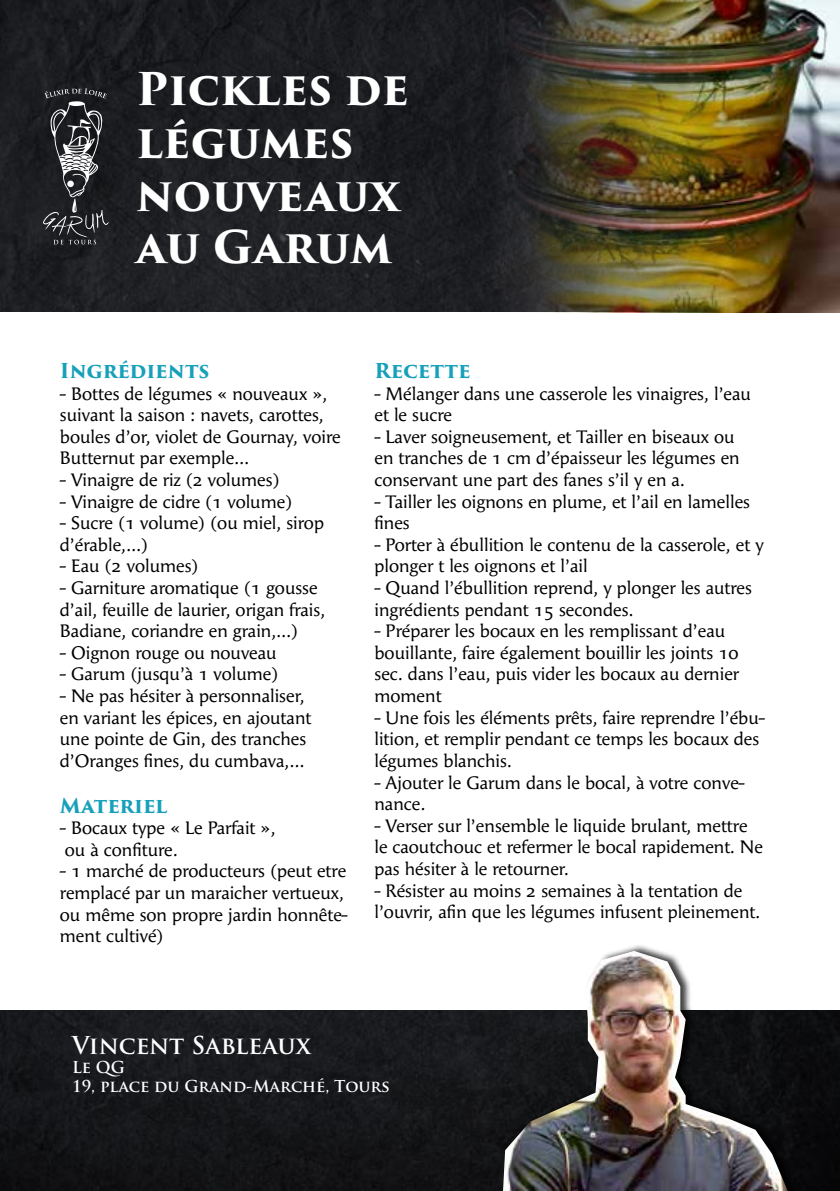
<style>
.page{position:relative;width:840px;height:1191px;background:#fff}
.page>*{position:absolute;margin:0;border:0;box-sizing:border-box;transform-origin:0 0}
.t1{font:700 44px/52.8px "Trajan Pro 3";letter-spacing:-.005em;color:#fff}
.t2{font:700 24px "Trajan Pro";color:#fff}
.t3{font:700 20px "Trajan Pro 3";letter-spacing:-.005em;color:#17a0ba}
.t4{font:18px/21.6px "Angie";color:#000}
.t5{font:700 16px/19.2px "Trajan Pro";color:#fff}
</style>
<div class="page">
<img style="left:0;top:0;width:839px;height:1191px">
<div style="left:0;top:312px;width:839px;height:697px;background:#fff"></div>
<img style="left:470px;top:0;width:369px;height:312px">
<div style="left:501px;top:943px;width:299px;height:248px;background:#000;opacity:.75"></div>
<img style="left:502px;top:951px;width:285px;height:240px">
<svg style="left:43px;top:88px;width:66px;height:156px"></svg>
<h1 class="t1" style="left:136px;top:64px;width:274px">Pickles de légumes nouveaux au Garum</h1>
<p class="t3" style="left:60px;top:356px;width:151px">Ingrédients</p>
<p class="t4" style="left:60px;top:383px;width:282px">- Bottes de légumes « nouveaux », suivant la saison : navets, carottes, boules d’or, violet de Gournay, voire Butternut par exemple...</p>
<p class="t4" style="left:60px;top:469px;width:221px">- Vinaigre de riz (2 volumes)</p>
<p class="t4" style="left:60px;top:491px;width:234px">- Vinaigre de cidre (1 volume)</p>
<p class="t4" style="left:60px;top:513px;width:265px">- Sucre (1 volume) (ou miel, sirop d’érable,...)</p>
<p class="t4" style="left:60px;top:556px;width:140px">- Eau (2 volumes)</p>
<p class="t4" style="left:60px;top:577px;width:267px">- Garniture aromatique (1 gousse d’ail, feuille de laurier, origan frais,<br>Badiane, coriandre en grain,...)</p>
<p class="t4" style="left:60px;top:642px;width:218px">- Oignon rouge ou nouveau</p>
<p class="t4" style="left:60px;top:664px;width:220px">- Garum (jusqu’à 1 volume)</p>
<p class="t4" style="left:60px;top:685px;width:253px">- Ne pas hésiter à personnaliser, en variant les épices, en ajoutant une pointe de Gin, des tranches d’Oranges fines, du cumbava,...</p>
<p class="t3" style="left:60px;top:790px;width:109px">Materiel</p>
<p class="t4" style="left:60px;top:817px;width:217px">- Bocaux type « Le Parfait », ou à confiture.</p>
<p class="t4" style="left:60px;top:861px;width:289px">- 1 marché de producteurs (peut etre remplacé par un maraicher vertueux, ou même son propre jardin honnête&shy;ment cultivé)</p>
<p class="t3" style="left:374px;top:356px;width:98px">Recette</p>
<p class="t4" style="left:374px;top:383px;width:378px">- Mélanger dans une casserole les vinaigres, l’eau et le sucre</p>
<p class="t4" style="left:374px;top:426px;width:366px">- Laver soigneusement, et Tailler en biseaux ou en tranches de 1 cm d’épaisseur les légumes en conservant une part des fanes s’il y en a.</p>
<p class="t4" style="left:374px;top:491px;width:377px">- Tailler les oignons en plume, et l’ail en lamelles fines</p>
<p class="t4" style="left:374px;top:534px;width:390px">- Porter à ébullition le contenu de la casserole, et y plonger t les oignons et l’ail</p>
<p class="t4" style="left:374px;top:577px;width:379px">- Quand l’ébullition reprend, y plonger les autres ingrédients pendant 15 secondes.</p>
<p class="t4" style="left:374px;top:621px;width:366px">- Préparer les bocaux en les remplissant d’eau bouillante, faire également bouillir les joints 10 sec. dans l’eau, puis vider les bocaux au dernier moment</p>
<p class="t4" style="left:374px;top:707px;width:392px">- Une fois les éléments prêts, faire reprendre l’ébu&shy;lition, et remplir pendant ce temps les bocaux des légumes blanchis.</p>
<p class="t4" style="left:374px;top:772px;width:371px">- Ajouter le Garum dans le bocal, à votre conve&shy;nance.</p>
<p class="t4" style="left:374px;top:815px;width:390px">- Verser sur l’ensemble le liquide brulant, mettre le caoutchouc et refermer le bocal rapidement. Ne pas hésiter à le retourner.</p>
<p class="t4" style="left:374px;top:880px;width:387px">- Résister au moins 2 semaines à la tentation de l’ouvrir, afin que les légumes infusent pleinement.</p>
<h2 class="t2" style="left:72px;top:1030px;width:240px">Vincent Sableaux</h2>
<p class="t5" style="left:72px;top:1058px;width:319px">L e QG<br>19, place du Grand-Marché, Tours</p>
</div>
